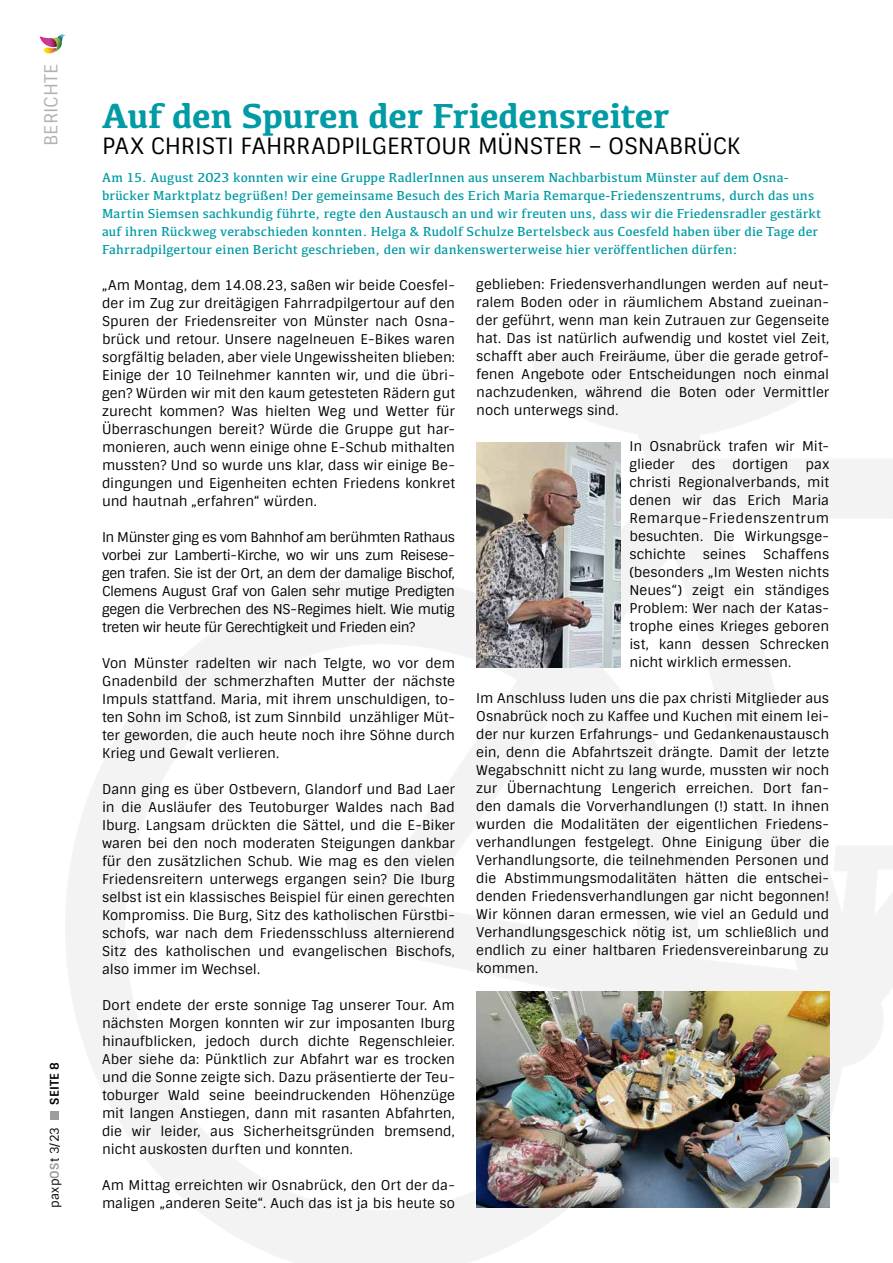
<style>
.page{position:relative;width:893px;height:1263px;background:#fff}
.page>*{position:absolute;margin:0;border:0;box-sizing:border-box;transform-origin:0 0}
.t1{font:700 36px "Kefa";letter-spacing:-.005em;color:#009ba4}
.t2{font:22.5px "Sintony";letter-spacing:-.005em;color:#000}
.t3{font:18px "Sintony";color:#b3b2b2}
.t4{font:13.5px/18px "Sintony";color:#000;text-align:justify}
.t5{font:13.5px/18px "Kefa";letter-spacing:.01em;color:#009ba4}
.t6{font:12px "Sintony";letter-spacing:.015em;color:#000}
.t7{font:700 12px "Sintony";letter-spacing:.02em;color:#000}
.s1{font-weight:700;color:#9d9d9c}
</style>
<div class="page">
<div style="left:50px;top:1111px;width:9px;height:9px;background:#9d9d9c"></div>
<img style="left:66px;top:353px;width:827px;height:910px">
<svg style="left:40px;top:34px;width:26px;height:20px"></svg>
<img style="left:476px;top:443px;width:144px;height:225px">
<img style="left:476px;top:992px;width:353px;height:216px">
<h3 class="t3" style="left:40px;top:146px;width:83px;rotate:-90deg">BERICHTE</h3>
<p class="t7" style="left:47px;top:1104px;width:44px;rotate:-90deg">SEITE 8</p>
<p class="t6" style="left:47px;top:1208px;width:82px;rotate:-90deg">paxp<span class="s1">OS</span>t 3/23</p>
<h1 class="t1" style="left:102px;top:92px;width:569px">Auf den Spuren der Friedensreiter</h1>
<h2 class="t2" style="left:102px;top:131px;width:640px">PAX CHRISTI FAHRRADPILGERTOUR MÜNSTER – OSNABRÜCK</h2>
<p class="t5" style="left:102px;top:168px;width:721px">Am 15. August 2023 konnten wir eine Gruppe RadlerInnen aus unserem Nachbarbistum Münster auf dem Osna&shy;brücker Marktplatz begrüßen! Der gemeinsame Besuch des Erich Maria Remarque-Friedenszentrums, durch das uns Martin Siemsen sachkundig führte, regte den Austausch an und wir freuten uns, dass wir die Friedensradler gestärkt auf ihren Rückweg verabschieden konnten. Helga &amp; Rudolf Schulze Bertelsbeck aus Coesfeld haben über die Tage der Fahrradpilgertour einen Bericht geschrieben, den wir dankenswerterweise hier veröffentlichen dürfen:</p>
<p class="t4" style="left:102px;top:276px;width:354px">„Am Montag, dem 14.08.23, saßen wir beide Coesfel&shy;der im Zug zur dreitägigen Fahrradpilgertour auf den Spuren der Friedensreiter von Münster nach Osna&shy;brück und retour. Unsere nagelneuen E-Bikes waren sorgfältig beladen, aber viele Ungewissheiten blieben:<br>Einige der 10 Teilnehmer kannten wir, und die übri&shy;gen? Würden wir mit den kaum getesteten Rädern gut zurecht kommen? Was hielten Weg und Wetter für Überraschungen bereit? Würde die Gruppe gut har&shy;monieren, auch wenn einige ohne E-Schub mithalten mussten? Und so wurde uns klar, dass wir einige Be&shy;dingungen und Eigenheiten echten Friedens konkret und hautnah „erfahren“ würden.</p>
<p class="t4" style="left:102px;top:528px;width:354px">In Münster ging es vom Bahnhof am berühmten Rathaus vorbei zur Lamberti-Kirche, wo wir uns zum Reisese&shy;gen trafen. Sie ist der Ort, an dem der damalige Bischof, Clemens August Graf von Galen sehr mutige Predigten gegen die Verbrechen des NS-Regimes hielt. Wie mutig treten wir heute für Gerechtigkeit und Frieden ein?</p>
<p class="t4" style="left:102px;top:654px;width:354px">Von Münster radelten wir nach Telgte, wo vor dem Gnadenbild der schmerzhaften Mutter der nächste Impuls stattfand. Maria, mit ihrem unschuldigen, to&shy;ten Sohn im Schoß, ist zum Sinnbild unzähliger Müt&shy;ter geworden, die auch heute noch ihre Söhne durch Krieg und Gewalt verlieren.</p>
<p class="t4" style="left:102px;top:780px;width:354px">Dann ging es über Ostbevern, Glandorf und Bad Laer in die Ausläufer des Teutoburger Waldes nach Bad Iburg. Langsam drückten die Sättel, und die E-Biker waren bei den noch moderaten Steigungen dankbar für den zusätzlichen Schub. Wie mag es den vielen Friedensreitern unterwegs ergangen sein? Die Iburg selbst ist ein klassisches Beispiel für einen gerechten Kompromiss. Die Burg, Sitz des katholischen Fürstbi&shy;schofs, war nach dem Friedensschluss alternierend Sitz des katholischen und evangelischen Bischofs, also immer im Wechsel.</p>
<p class="t4" style="left:102px;top:996px;width:354px">Dort endete der erste sonnige Tag unserer Tour. Am nächsten Morgen konnten wir zur imposanten Iburg hinaufblicken, jedoch durch dichte Regenschleier.<br>Aber siehe da: Pünktlich zur Abfahrt war es trocken und die Sonne zeigte sich. Dazu präsentierte der Teu&shy;toburger Wald seine beeindruckenden Höhenzüge mit langen Anstiegen, dann mit rasanten Abfahrten, die wir leider, aus Sicherheitsgründen bremsend, nicht auskosten durften und konnten.</p>
<p class="t4" style="left:102px;top:1176px;width:354px">Am Mittag erreichten wir Osnabrück, den Ort der da&shy;maligen „anderen Seite“. Auch das ist ja bis heute so</p>
<p class="t4" style="left:476px;top:276px;width:354px">geblieben: Friedensverhandlungen werden auf neut&shy;ralem Boden oder in räumlichem Abstand zueinan&shy;der geführt, wenn man kein Zutrauen zur Gegenseite hat. Das ist natürlich aufwendig und kostet viel Zeit, schafft aber auch Freiräume, über die gerade getrof&shy;fenen Angebote oder Entscheidungen noch einmal nachzudenken, während die Boten oder Vermittler noch unterwegs sind.</p>
<p class="t4" style="left:629px;top:438px;width:201px">In Osnabrück trafen wir Mit&shy;glieder</p>
<p class="t4" style="left:692px;top:456px;width:25px">des</p>
<p class="t4" style="left:733px;top:456px;width:57px">dortigen</p>
<p class="t4" style="left:629px;top:456px;width:201px;text-indent:176px">pax christi Regionalverbands, mit denen wir das Erich Maria Remarque-Friedenszentrum besuchten. Die Wirkungsge&shy;schichte</p>
<p class="t4" style="left:703px;top:546px;width:45px">seines</p>
<p class="t4" style="left:629px;top:546px;width:201px;text-indent:134px">Schaffens (besonders „Im Westen nichts Neues“) zeigt ein ständiges Problem: Wer nach der Katas&shy;trophe eines Krieges geboren ist, kann dessen Schrecken nicht wirklich ermessen.</p>
<p class="t4" style="left:476px;top:690px;width:354px">Im Anschluss luden uns die pax christi Mitglieder aus Osnabrück noch zu Kaffee und Kuchen mit einem lei&shy;der nur kurzen Erfahrungs- und Gedankenaustausch ein, denn die Abfahrtszeit drängte. Damit der letzte Wegabschnitt nicht zu lang wurde, mussten wir noch zur Übernachtung Lengerich erreichen. Dort fan&shy;den damals die Vorverhandlungen (!) statt. In ihnen wurden die Modalitäten der eigentlichen Friedens&shy;verhandlungen festgelegt. Ohne Einigung über die Verhandlungsorte, die teilnehmenden Personen und die Abstimmungsmodalitäten hätten die entschei&shy;denden Friedensverhandlungen gar nicht begonnen!<br>Wir können daran ermessen, wie viel an Geduld und Verhandlungsgeschick nötig ist, um schließlich und endlich zu einer haltbaren Friedensvereinbarung zu kommen.</p>
</div>
